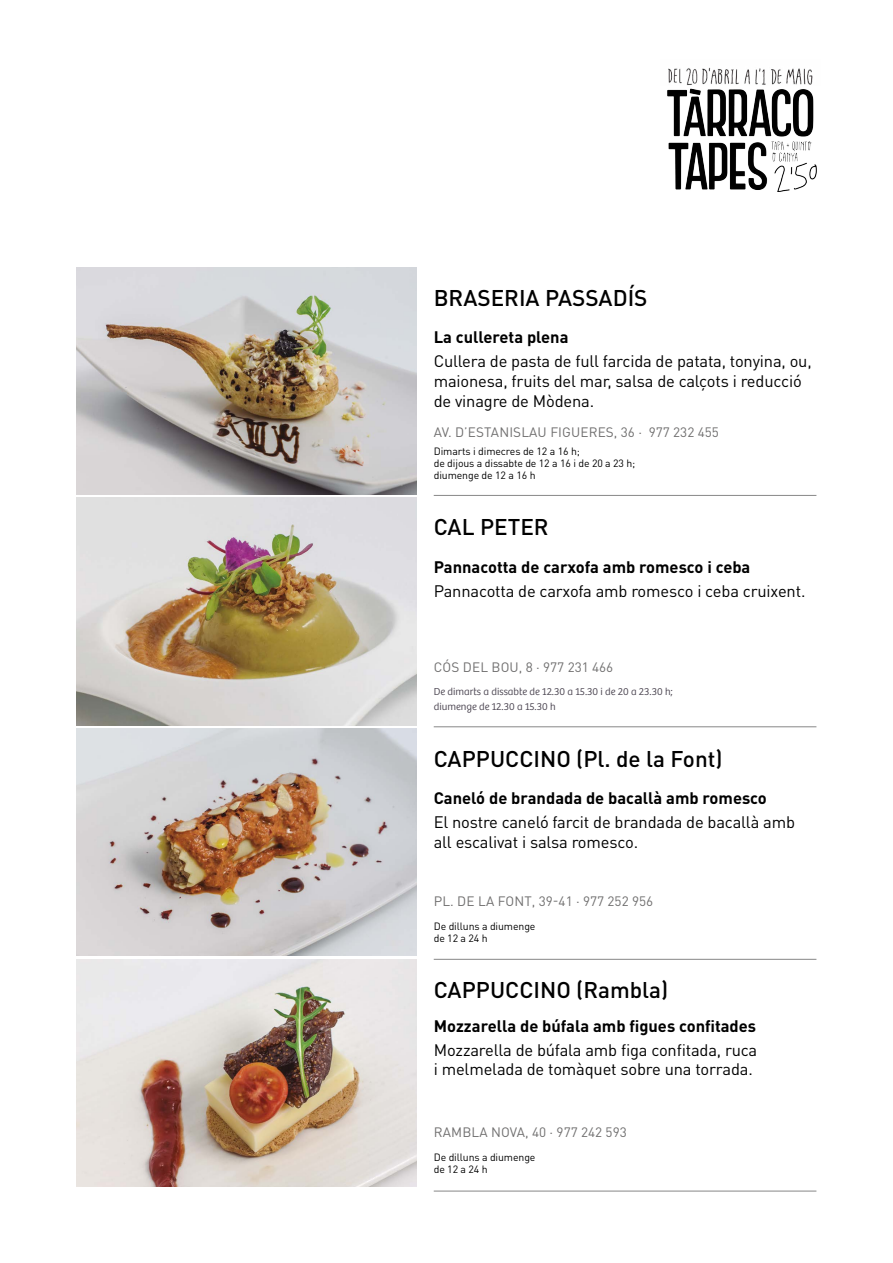
<style>
.page{position:relative;width:893px;height:1263px;background:#fff}
.page>*{position:absolute;margin:0;border:0;box-sizing:border-box;transform-origin:0 0}
.t1{font:500 22.5px "DINOT";color:#000}
.t2{font:16.5px/19.8px "DINOT";letter-spacing:-.01em;color:#000}
.t3{font:700 16.5px "DINOT";color:#000}
.t4{font:13.5px "DINOT";color:#706f6f}
.t5{font:10.5px/12px "DINOT";letter-spacing:-.01em;color:#000}
.t6{font:300 10.5px/15px "Bree";color:#4b4551}
</style>
<div class="page">
<img style="left:667px;top:88px;width:150px;height:104px">
<img style="left:668px;top:67px;width:145px;height:18px">
<hr style="left:434px;top:495px;width:382px;height:1px;background:#878787">
<hr style="left:434px;top:726px;width:382px;height:1px;background:#878787">
<hr style="left:434px;top:959px;width:382px;height:1px;background:#878787">
<hr style="left:434px;top:1191px;width:382px;height:1px;background:#878787">
<img style="left:77px;top:267px;width:340px;height:227px">
<img style="left:77px;top:498px;width:340px;height:227px">
<img style="left:77px;top:729px;width:340px;height:226px">
<img style="left:77px;top:959px;width:340px;height:227px">
<h1 class="t1" style="left:434px;top:283px;width:215px">BRASERIA PASSADÍS</h1>
<p class="t3" style="left:434px;top:326px;width:136px">La cullereta plena</p>
<p class="t2" style="left:434px;top:351px;width:379px">Cullera de pasta de full farcida de patata, tonyina, ou, maionesa, fruits del mar, salsa de calçots i reducció de vinagre de Mòdena.</p>
<p class="t4" style="left:434px;top:423px;width:287px">AV. D’ESTANISLAU FIGUERES, 36 · 977 232 455</p>
<p class="t5" style="left:434px;top:444px;width:203px">Dimarts i dimecres de 12 a 16 h;<br>de dijous a dissabte de 12 a 16 i de 20 a 23 h; diumenge de 12 a 16 h</p>
<h1 class="t1" style="left:434px;top:512px;width:116px">CAL PETER</h1>
<p class="t3" style="left:434px;top:555px;width:318px">Pannacotta de carxofa amb romesco i ceba</p>
<p class="t2" style="left:434px;top:580px;width:373px">Pannacotta de carxofa amb romesco i ceba cruixent.</p>
<p class="t4" style="left:434px;top:658px;width:181px">CÓS DEL BOU, 8 · 977 231 466</p>
<p class="t6" style="left:434px;top:684px;width:241px">De dimarts a dissabte de 12.30 a 15.30 i de 20 a 23.30 h; diumenge de 12.30 a 15.30 h</p>
<h1 class="t1" style="left:434px;top:743px;width:290px">CAPPUCCINO (Pl. de la Font)</h1>
<p class="t3" style="left:434px;top:787px;width:335px">Caneló de brandada de bacallà amb romesco</p>
<p class="t2" style="left:434px;top:811px;width:363px">El nostre caneló farcit de brandada de bacallà amb all escalivat i salsa romesco.</p>
<p class="t4" style="left:434px;top:891px;width:221px">PL. DE LA FONT, 39-41 · 977 252 956</p>
<p class="t5" style="left:434px;top:919px;width:103px">De dilluns a diumenge de 12 a 24 h</p>
<h1 class="t1" style="left:434px;top:975px;width:236px">CAPPUCCINO (Rambla)</h1>
<p class="t3" style="left:434px;top:1014px;width:324px">Mozzarella de búfala amb figues confitades</p>
<p class="t2" style="left:434px;top:1039px;width:325px">Mozzarella de búfala amb figa confitada, ruca i melmelada de tomàquet sobre una torrada.</p>
<p class="t4" style="left:434px;top:1122px;width:194px">RAMBLA NOVA, 40 · 977 242 593</p>
<p class="t5" style="left:434px;top:1150px;width:103px">De dilluns a diumenge de 12 a 24 h</p>
</div>
